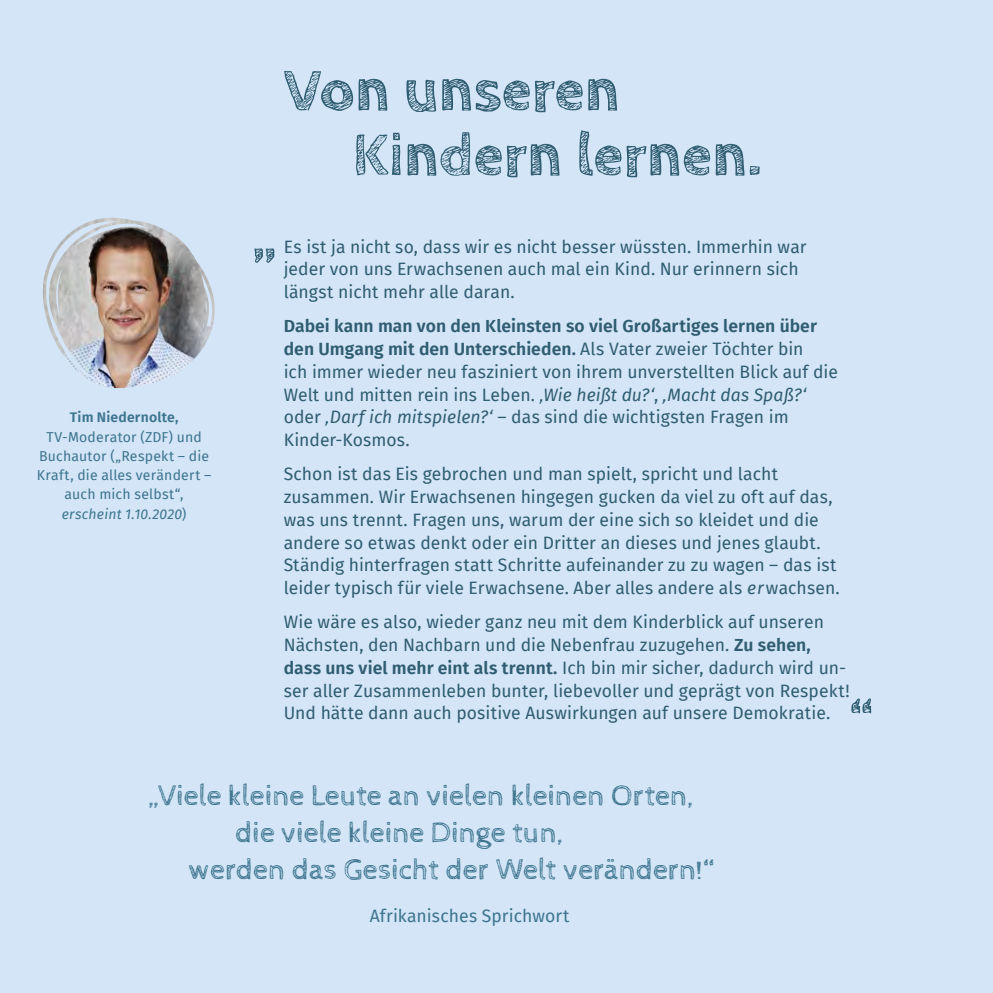
<style>
.page{position:relative;width:993px;height:993px;background:#fff}
.page>*{position:absolute;margin:0;border:0;box-sizing:border-box;transform-origin:0 0}
.t1{font:700 61.25px "Cabin Sketch";color:#305d71}
.t2{font:700 60.9px/64.9px "Cabin Sketch";color:#305d71}
.t3{font:29.75px "Cabin Sketch";color:#3d758e}
.t4{font:17.5px/22.8px "Fira Sans";letter-spacing:.005em;color:#305d71}
.t5{font:17.5px "Fira Sans";letter-spacing:.005em;color:#3d758e}
.t6{font:14px/19.2px "Fira Sans";letter-spacing:.015em;color:#3d758e;text-align:center}
.t7{font:600 14px "Fira Sans";letter-spacing:.01em;color:#3d758e}
.s1{font-style:italic}
.s2{font-weight:600}
</style>
<div class="page">
<div style="left:0;top:0;width:992px;height:992px;background:#d3e5f7"></div>
<img style="left:42px;top:218px;width:173px;height:170px">
<p class="t7" style="left:70px;top:406px;width:110px">Tim Niedernolte,</p>
<p class="t6" style="left:37px;top:426px;width:176px">TV-Moderator (ZDF) und<br>Buchautor („Respekt – die<br>Kraft, die alles verändert – auch mich selbst“, <span class="s1">erscheint 1.10.2020</span>)</p>
<h2 class="t2" style="left:352px;top:59px;width:411px;text-indent:-69px">Von unseren<br>Kindern lernen.</h2>
<h2 class="t2" style="left:252px;top:204px;width:26px">„</h2>
<p class="t4" style="left:283px;top:234px;width:524px">Es ist ja nicht so, dass wir es nicht besser wüssten. Immerhin war jeder von uns Erwachsenen auch mal ein Kind. Nur erinnern sich längst nicht mehr alle daran.</p>
<p class="t4" style="left:283px;top:314px;width:555px"><span class="s2">Dabei kann man von den Kleinsten so viel Großartiges lernen über den Umgang mit den Unterschieden.</span> Als Vater zweier Töchter bin<br>ich immer wieder neu fasziniert von ihrem unverstellten Blick auf die Welt und mitten rein ins Leben. <span class="s1">‚Wie heißt du?‘</span>, <span class="s1">‚Macht das Spaß?‘ </span>oder <span class="s1">‚Darf ich mitspielen?‘</span> – das sind die wichtigsten Fragen im Kinder-Kosmos.</p>
<p class="t4" style="left:283px;top:462px;width:557px">Schon ist das Eis gebrochen und man spielt, spricht und lacht zusammen. Wir Erwachsenen hingegen gucken da viel zu oft auf das, was uns trennt. Fragen uns, warum der eine sich so kleidet und die andere so etwas denkt oder ein Dritter an dieses und jenes glaubt.<br>Ständig hinterfragen statt Schritte aufeinander zu zu wagen – das ist leider typisch für viele Erwachsene. Aber alles andere als <span class="s1">er</span>wachsen.</p>
<p class="t4" style="left:283px;top:610px;width:567px">Wie wäre es also, wieder ganz neu mit dem Kinderblick auf unseren Nächsten, den Nachbarn und die Nebenfrau zuzugehen. <span class="s2">Zu sehen, dass uns viel mehr eint als trennt.</span> Ich bin mir sicher, dadurch wird un&shy;ser aller Zusammenleben bunter, liebevoller und geprägt von Respekt!<br>Und hätte dann auch positive Auswirkungen auf unsere Demokratie.</p>
<h1 class="t1" style="left:849px;top:686px;width:25px">“</h1>
<h3 class="t3" style="left:148px;top:779px;width:547px">„Viele kleine Leute an vielen kleinen Orten,</h3>
<h3 class="t3" style="left:235px;top:816px;width:329px">die viele kleine Dinge tun,</h3>
<h3 class="t3" style="left:189px;top:853px;width:527px">werden das Gesicht der Welt verändern!“</h3>
<p class="t5" style="left:369px;top:902px;width:201px">Afrikanisches Sprichwort</p>
</div>
